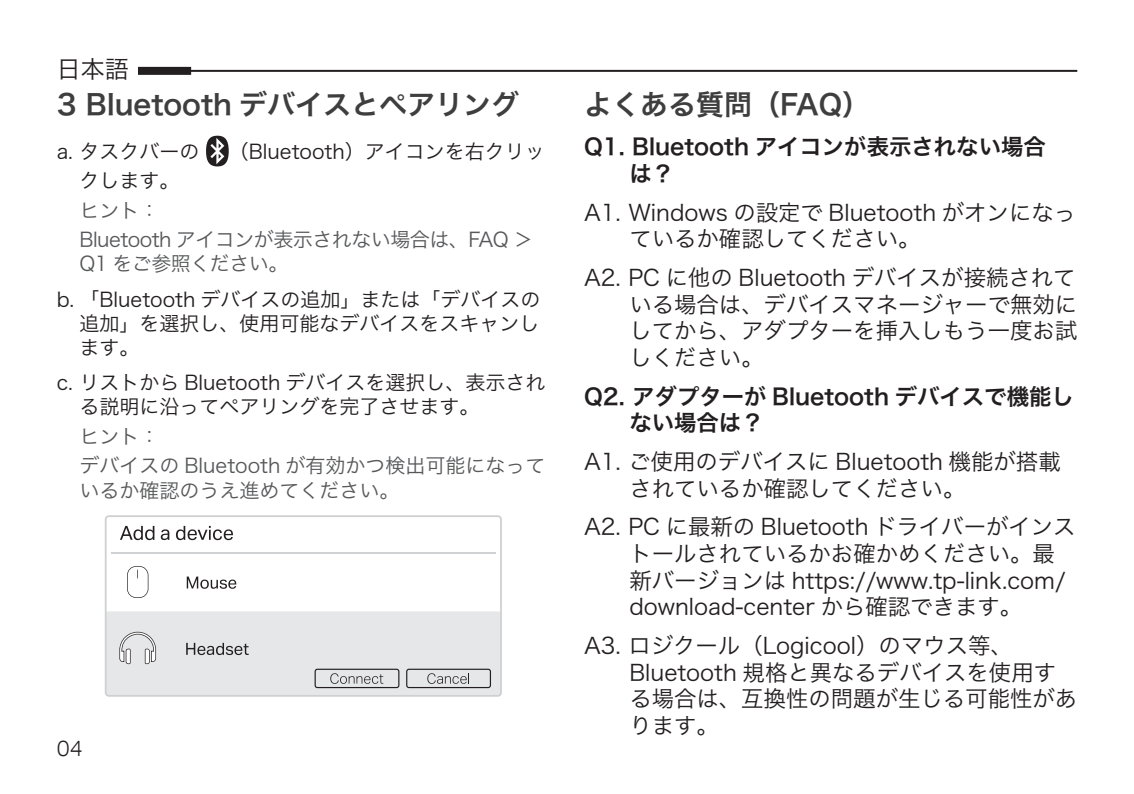
<style>
.page{position:relative;width:1134px;height:794px;background:#fff}
.page>*{position:absolute;margin:0;border:0;box-sizing:border-box;transform-origin:0 0}
.t1{font:28px "Hiragino Sans W6";color:#3e3e3f}
.t2{font:24px "Hiragino Sans W3";color:#231f20}
.t3{font:22.4px/26.8px "Hiragino Sans W3";color:#231f20}
.t4{font:22.4px/26.8px "Hiragino Sans W6";color:#231f20}
.t5{font:22px "TP Link Aktiv Light";color:#231f20}
.t6{font:20px/24px "Hiragino Sans W3";color:#231f20;text-align:justify}
.t7{font:20px/29.6px "Hiragino Sans W3";color:#57585a}
.t8{font:20px/29.6px "Hiragino Sans W3";letter-spacing:-.025em;color:#57585a}
</style>
<div class="page">
<hr style="left:173px;top:70px;width:904px;height:2px;background:#231f20">
<div style="left:138px;top:67px;width:53px;height:8px;background:#231f20"></div>
<svg style="left:206px;top:136px;width:23px;height:30px"></svg>
<svg style="left:105px;top:515px;width:397px;height:181px"></svg>
<svg style="left:187px;top:576px;width:49px;height:13px"></svg>
<svg style="left:127px;top:566px;width:21px;height:32px"></svg>
<svg style="left:315px;top:668px;width:84px;height:20px;background:#c0c0c2"></svg>
<svg style="left:406px;top:668px;width:85px;height:20px;background:#c0c1c2"></svg>
<svg style="left:186px;top:643px;width:63px;height:12px"></svg>
<svg style="left:119px;top:632px;width:37px;height:32px"></svg>
<p class="t2" style="left:57px;top:47px;width:73px">日本語</p>
<p class="t1" style="left:57px;top:79px;width:464px">3 Bluetooth デバイスとペアリング</p>
<p class="t6" style="left:57px;top:138px;width:144px">a. タスクバーの</p>
<p class="t6" style="left:229px;top:138px;width:318px">（Bluetooth）アイコンを右クリッ</p>
<p class="t6" style="left:79px;top:167px;width:101px">クします。</p>
<p class="t8" style="left:79px;top:194px;width:455px">ヒント：<br>Bluetooth アイコンが表示されない場合は、FAQ ＞</p>
<p class="t8" style="left:79px;top:248px;width:211px">Q1 をご参照ください。</p>
<p class="t6" style="left:79px;top:286px;width:463px;text-indent:-23px">b. 「Bluetooth デバイスの追加」または「デバイスの追加」を選択し、使用可能なデバイスをスキャンします。</p>
<p class="t6" style="left:79px;top:369px;width:468px;text-indent:-23px">c. リストから Bluetooth デバイスを選択し、表示される説明に沿ってペアリングを完了させます。</p>
<p class="t7" style="left:79px;top:420px;width:468px">ヒント：<br>デバイスの Bluetooth が有効かつ検出可能になって</p>
<p class="t7" style="left:79px;top:474px;width:321px">いるか確認のうえ進めてください。</p>
<p class="t5" style="left:57px;top:735px;width:28px">04</p>
<p class="t1" style="left:584px;top:79px;width:288px">よくある質問（FAQ）</p>
<p class="t4" style="left:629px;top:133px;width:418px;text-indent:-45px">Q1. Bluetooth アイコンが表示されない場合は？</p>
<p class="t3" style="left:629px;top:197px;width:448px;text-indent:-45px">A1. Windows の設定で Bluetooth がオンになっているか確認してください。</p>
<p class="t3" style="left:629px;top:262px;width:449px;text-align:justify;text-indent:-45px">A2. PC に他の Bluetooth デバイスが接続されている場合は、デバイスマネージャーで無効にしてから、アダプターを挿入しもう一度お試しください。</p>
<p class="t4" style="left:629px;top:382px;width:446px;text-indent:-45px">Q2. アダプターが Bluetooth デバイスで機能しない場合は？</p>
<p class="t3" style="left:629px;top:446px;width:433px;text-indent:-45px">A1. ご使用のデバイスに Bluetooth 機能が搭載されているか確認してください。</p>
<p class="t3" style="left:629px;top:511px;width:448px;text-indent:-45px">A2. PC に最新の Bluetooth ドライバーがインストールされているかお確かめください。最新バージョンは https://www.tp-link.com/ download-center から確認できます。</p>
<p class="t3" style="left:629px;top:630px;width:449px;text-indent:-45px">A3. ロジクール（Logicool）のマウス等、<br>Bluetooth 規格と異なるデバイスを使用する場合は、互換性の問題が生じる可能性があります。</p>
</div>
